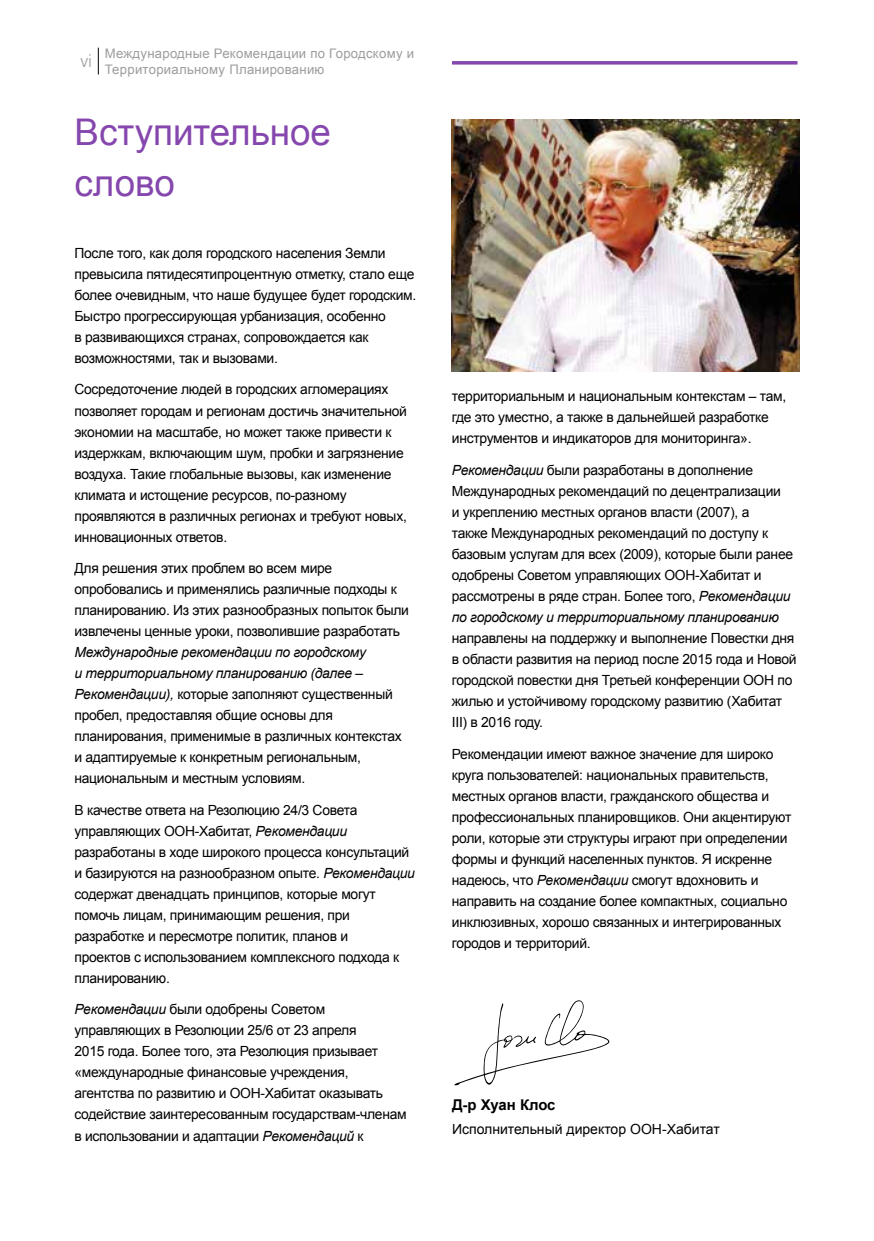
<style>
.page{position:relative;width:874px;height:1241px;background:#fff}
.page>*{position:absolute;margin:0;border:0;box-sizing:border-box;transform-origin:0 0}
.t1{font:36.75px/50.8px "Arial";color:#8547ad}
.t2{font:300 17.5px "Frutiger LT Std";color:#9d9d9c}
.t3{font:700 14.88px "Arial";letter-spacing:-.015em;color:#000}
.t4{font:14px/21px "Arial";letter-spacing:-.02em;color:#000}
.t5{font:14px "Arial";color:#000}
.t6{font:13.12px/15.8px "Arial";letter-spacing:.02em;color:#9d9d9c}
.s1{font-style:italic}
</style>
<div class="page">
<svg style="left:98px;top:48px;width:1px;height:26px"></svg>
<svg style="left:452px;top:61px;width:345px;height:4px"></svg>
<svg style="left:454px;top:1000px;width:155px;height:85px"></svg>
<img style="left:451px;top:119px;width:348px;height:252px">
<p class="t2" style="left:80px;top:51px;width:13px">vi</p>
<p class="t6" style="left:105px;top:46px;width:311px">Международные Рекомендации по Городскому и<br>Территориальному Планированию</p>
<h1 class="t1" style="left:74px;top:107px;width:258px">Вступительное слово</h1>
<p class="t4" style="left:74px;top:242px;width:343px">Поcле того, как доля городского населения Земли превысила пятидесятипроцентную отметку, стало еще более очевидным, что наше будущее будет городским.<br>Быстро прогрессирующая урбанизация, особенно<br>в развивающихся странах, сопровождается как возможностями, так и вызовами.</p>
<p class="t4" style="left:74px;top:379px;width:334px">Сосредоточение людей в городских агломерациях позволяет городам и регионам достичь значительной экономии на масштабе, но может также привести к издержкам, включающим шум, пробки и загрязнение воздуха. Такие глобальные вызовы, как изменение климата и истощение ресурсов, по-разному проявляются в различных регионах и требуют новых, инновационных ответов.</p>
<p class="t4" style="left:74px;top:557px;width:336px">Для решения этих проблем во всем мире опробовались и применялись различные подходы к планированию. Из этих разнообразных попыток были извлечены ценные уроки, позволившие разработать</p>
<p class="t4" style="left:74px;top:641px;width:329px"><span class="s1">Международные рекомендации по городскому<br>и территориальному планированию (далее – Рекомендации),</span> которые заполняют существенный пробел, предоставляя общие основы для планирования, применимые в различных контекстах и адаптируемые к конкретным региональным, национальным и местным условиям.</p>
<p class="t4" style="left:74px;top:799px;width:342px">В качестве ответа на Резолюцию 24/3 Совета управляющих ООН-Хабитат, <span class="s1">Рекомендации </span>разработаны в ходе широкого процесса консультаций и базируются на разнообразном опыте. <span class="s1">Рекомендации </span>содержат двенадцать принципов, которые могут помочь лицам, принимающим решения, при разработке и пересмотре политик, планов и<br>проектов с использованием комплексного подхода к планированию.</p>
<p class="t4" style="left:74px;top:998px;width:333px"><span class="s1">Рекомендации</span> были одобрены Советом управляющих в Резолюции 25/6 от 23 апреля<br>2015 года. Более того, эта Резолюция призывает «международные финансовые учреждения, агентства по развитию и ООН-Хабитат оказывать содействие заинтересованным государствам-членам в использовании и адаптации <span class="s1">Рекомендаций</span> к</p>
<p class="t4" style="left:451px;top:386px;width:336px">территориальным и национальным контекстам – там, где это уместно, а также в дальнейшей разработке инструментов и индикаторов для мониторинга».</p>
<p class="t4" style="left:451px;top:459px;width:342px"><span class="s1">Рекомендации</span> были разработаны в дополнение Международных рекомендаций по децентрализации<br>и укреплению местных органов власти (2007), а<br>также Международных рекомендаций по доступу к базовым услугам для всех (2009), которые были ранее одобрены Советом управляющих ООН-Хабитат и рассмотрены в ряде стран. Более того, <span class="s1">Рекомендации по городскому и территориальному планированию</span></p>
<p class="t4" style="left:451px;top:627px;width:346px">направлены на поддержку и выполнение Повестки дня в области развития на период после 2015 года и Новой городской повестки дня Третьей конференции ООН по жилью и устойчивому городскому развитию (Хабитат III) в 2016 году.</p>
<p class="t4" style="left:451px;top:743px;width:341px">Рекомендации имеют важное значение для широко круга пользователей: национальных правительств, местных органов власти, гражданского общества и профессиональных планировщиков. Они акцентируют роли, которые эти структуры играют при определении формы и функций населенных пунктов. Я искренне надеюсь, что <span class="s1">Рекомендации</span> смогут вдохновить и направить на создание более компактных, социально инклюзивных, хорошо связанных и интегрированных городов и территорий.</p>
<p class="t3" style="left:452px;top:1094px;width:105px">Д-р Хуан Клос</p>
<p class="t5" style="left:452px;top:1119px;width:269px">Исполнительный директор ООН-Хабитат</p>
</div>
